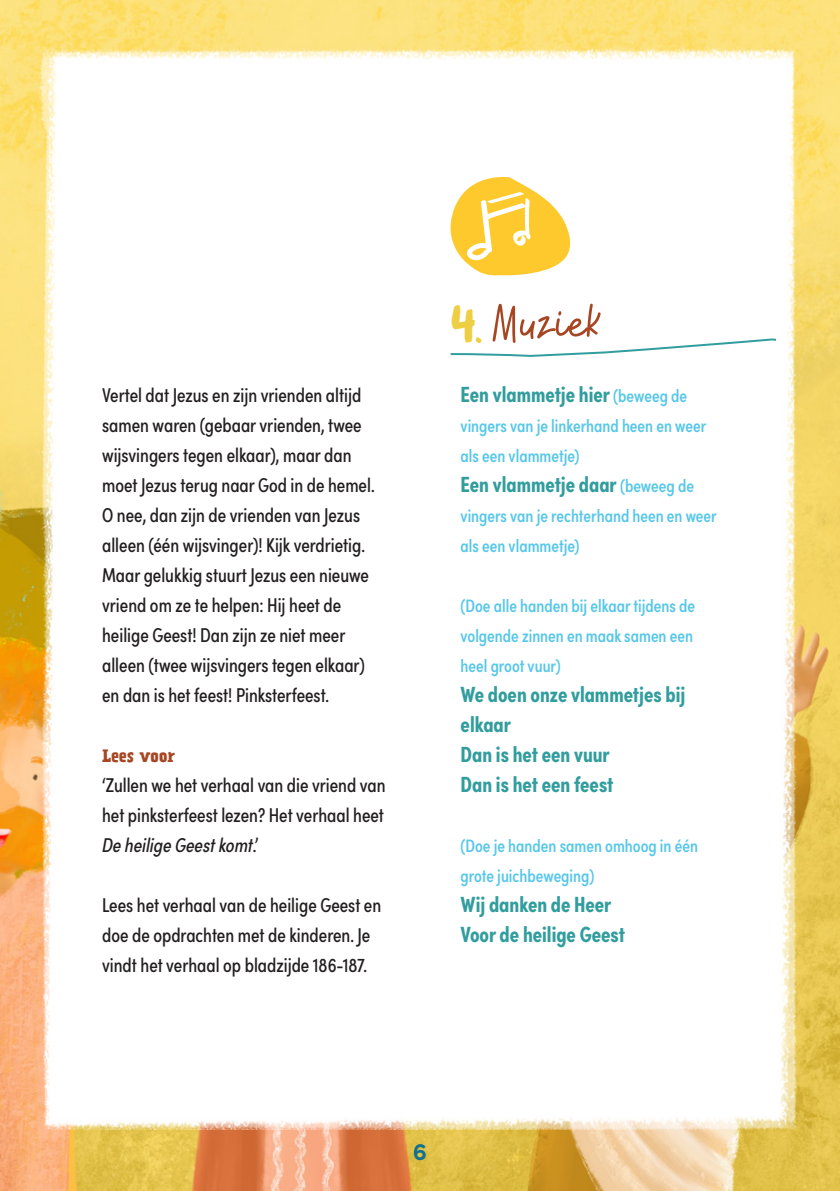
<style>
.page{position:relative;width:840px;height:1191px;background:#fff}
.page>*{position:absolute;margin:0;border:0;box-sizing:border-box;transform-origin:0 0}
.t1{font:54.8px "KH Blackline Script Medium";letter-spacing:.04em;color:#a64623}
.t2{font:700 24px "Sofia Pro";color:#12718e}
.t3{font:700 22px/30px "Sofia Pro Condensed";color:#329d9e}
.t4{font:20px/30px "Sofia Pro Condensed";color:#231f20}
.t5{font:500 18px/30px "Sofia Pro Condensed";color:#56c7e8}
.t6{font:700 16px "Prater Serif Pro";color:#a64623}
.s1{font-style:italic}
.s2{font-family:"Bocadillo";font-size:46.4px;color:#eece42}
.s3{font-weight:500;font-size:18px;color:#56c7e8}
</style>
<div class="page">
<img style="left:0;top:0;width:839px;height:1191px">
<img style="left:26px;top:44px;width:774px;height:1085px">
<svg style="left:448px;top:337px;width:329px;height:21px"></svg>
<svg style="left:445px;top:172px;width:128px;height:104px"></svg>
<p class="t4" style="left:102px;top:379px;width:274px">Vertel dat Jezus en zijn vrienden altijd samen waren (gebaar vrienden, twee wijsvingers tegen elkaar), maar dan moet Jezus terug naar God in de hemel.<br>O nee, dan zijn de vrienden van Jezus alleen (één wijsvinger)! Kijk verdrietig.<br>Maar gelukkig stuurt Jezus een nieuwe vriend om ze te helpen: Hij heet de heilige Geest! Dan zijn ze niet meer alleen (twee wijsvingers tegen elkaar) en dan is het feest! Pinksterfeest.</p>
<p class="t6" style="left:102px;top:744px;width:75px">Lees voor</p>
<p class="t4" style="left:102px;top:769px;width:285px;text-align:justify">‘Zullen we het verhaal van die vriend van het pinksterfeest lezen? Het verhaal heet <span class="s1">De heilige Geest komt</span>.’</p>
<p class="t4" style="left:102px;top:889px;width:280px">Lees het verhaal van de heilige Geest en doe de opdrachten met de kinderen. Je vindt het verhaal op bladzijde 186-187.</p>
<h1 class="t1" style="left:450px;top:278px;width:152px"><span class="s2">4.</span> Muziek</h1>
<p class="t3" style="left:460px;top:378px;width:228px">Een vlammetje hier <span class="s3">(beweeg de</span></p>
<p class="t5" style="left:460px;top:410px;width:247px">vingers van je linkerhand heen en weer als een vlammetje)</p>
<p class="t3" style="left:460px;top:468px;width:235px">Een vlammetje daar <span class="s3">(beweeg de</span></p>
<p class="t5" style="left:460px;top:500px;width:257px">vingers van je rechterhand heen en weer als een vlammetje)</p>
<p class="t5" style="left:460px;top:590px;width:236px;text-align:justify">(Doe alle handen bij elkaar tijdens de volgende zinnen en maak samen een heel groot vuur)</p>
<p class="t3" style="left:460px;top:678px;width:226px">We doen onze vlammetjes bij elkaar<br>Dan is het een vuur<br>Dan is het een feest</p>
<p class="t5" style="left:460px;top:830px;width:239px">(Doe je handen samen omhoog in één grote juichbeweging)</p>
<p class="t3" style="left:460px;top:888px;width:166px">Wij danken de Heer<br>Voor de heilige Geest</p>
<p class="t2" style="left:412px;top:1133px;width:16px">6</p>
</div>
